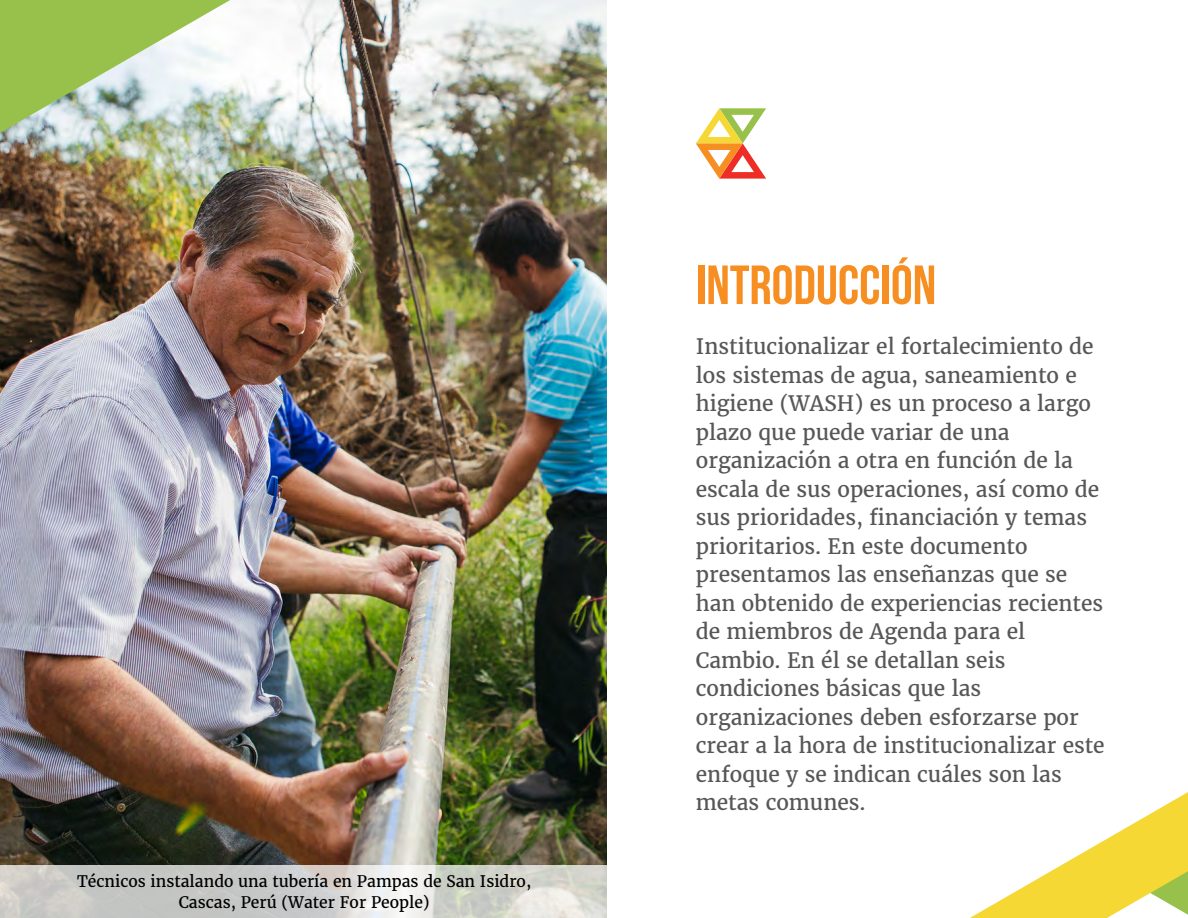
<style>
.page{position:relative;width:1188px;height:918px;background:#fff}
.page>*{position:absolute;margin:0;border:0;box-sizing:border-box;transform-origin:0 0}
.t1{font:700 55.05px "Bebas Neue";color:#f68e22}
.t2{font:21px/28.5px "Merriweather";color:#585657}
.t3{font:15.75px/21px "Merriweather";color:#000;text-align:center}
</style>
<div class="page">
<img style="left:0;top:1px;width:607px;height:864px">
<svg style="left:696px;top:108px;width:70px;height:71px"></svg>
<svg style="left:0;top:0;width:230px;height:133px;background:#b5cf93"></svg>
<svg style="left:970px;top:792px;width:217px;height:126px"></svg>
<svg style="left:0;top:865px;width:607px;height:53px;background:#d1d2ce"></svg>
<p class="t3" style="left:77px;top:871px;width:456px">Técnicos instalando una tubería en Pampas de San Isidro,<br>Cascas, Perú (Water For People)</p>
<h1 class="t1" style="left:696px;top:255px;width:242px">INTRODUCCIÓN</h1>
<p class="t2" style="left:696px;top:333px;width:410px">Institucionalizar el fortalecimiento de los sistemas de agua, saneamiento e higiene (WASH) es un proceso a largo plazo que puede variar de una organización a otra en función de la escala de sus operaciones, así como de sus prioridades, financiación y temas prioritarios. En este documento presentamos las enseñanzas que se han obtenido de experiencias recientes de miembros de Agenda para el Cambio. En él se detallan seis condiciones básicas que las organizaciones deben esforzarse por crear a la hora de institucionalizar este enfoque y se indican cuáles son las metas comunes.</p>
</div>
